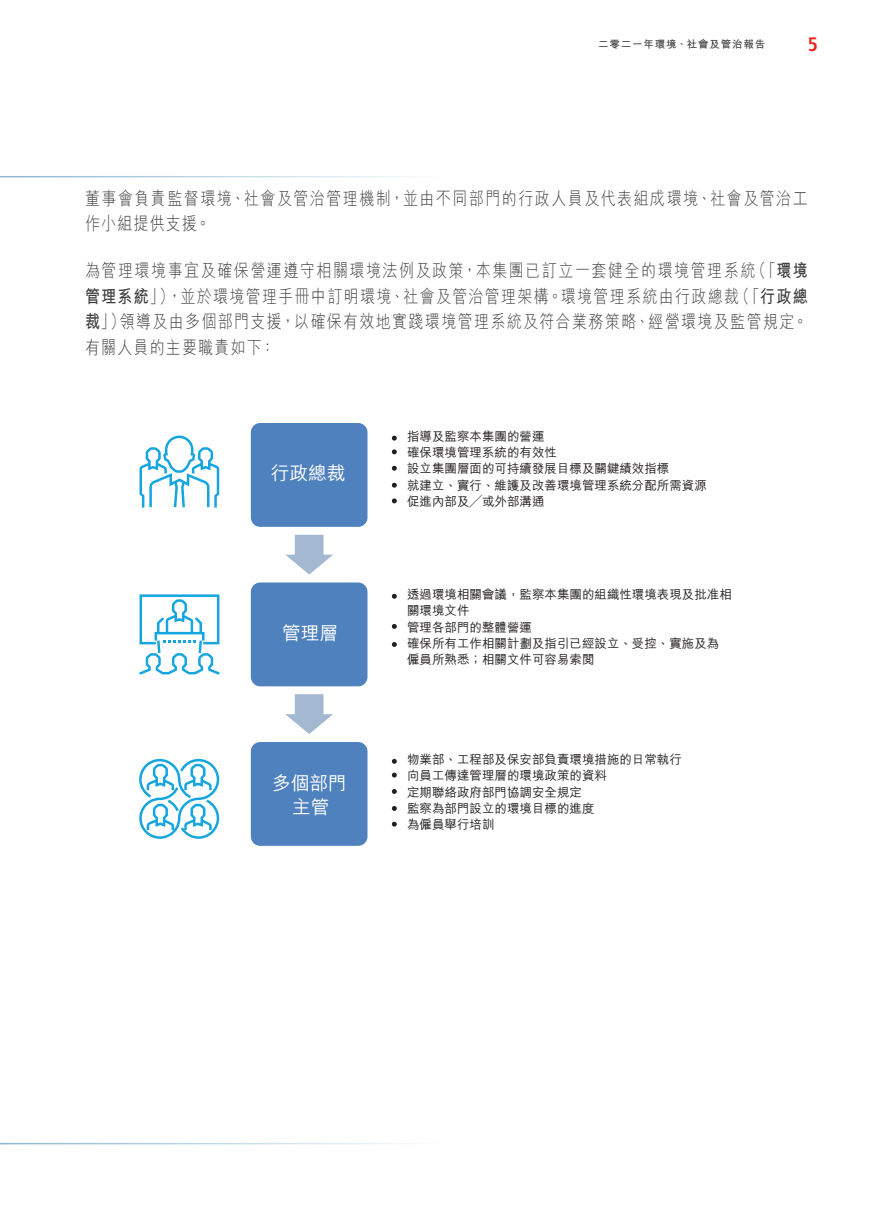
<style>
.page{position:relative;width:893px;height:1212px;background:#fff}
.page>*{position:absolute;margin:0;border:0;box-sizing:border-box;transform-origin:0 0}
.t1{font:700 condensed 19.5px "Frutiger LT Std";color:#e72419}
.t2{font:500 18.75px/23.4px "M Hei HK";color:#fff;text-align:center}
.t3{font:300 18px/25.5px "M Hei HK";letter-spacing:.09em;color:#3e3e3f;scale:.83 1}
.t4{font:500 12.45px/16.2px "M Hei HK";color:#231f20}
.t5{font:700 10.5px "M Hei HK";letter-spacing:.08em;color:#3e3e3f}
.s1{font-weight:700}
</style>
<div class="page">
<div style="left:250px;top:422px;width:119px;height:106px;background:#4e81bd;border-radius:11px"></div>
<div style="left:248px;top:420px;width:122px;height:109px;border:2px solid #fff;border-radius:11px"></div>
<svg style="left:285px;top:535px;width:48px;height:40px"></svg>
<div style="left:250px;top:581px;width:119px;height:106px;background:#4e81bd;border-radius:11px"></div>
<div style="left:248px;top:580px;width:122px;height:109px;border:2px solid #fff;border-radius:11px"></div>
<svg style="left:285px;top:694px;width:48px;height:40px"></svg>
<div style="left:250px;top:741px;width:119px;height:106px;background:#4e81bd;border-radius:11px"></div>
<div style="left:248px;top:739px;width:122px;height:109px;border:2px solid #fff;border-radius:11px"></div>
<svg style="left:139px;top:436px;width:80px;height:72px"></svg>
<svg style="left:139px;top:759px;width:80px;height:80px"></svg>
<svg style="left:139px;top:594px;width:80px;height:80px"></svg>
<svg style="left:392px;top:436px;width:5px;height:5px"></svg>
<svg style="left:392px;top:449px;width:5px;height:5px"></svg>
<svg style="left:392px;top:466px;width:5px;height:5px"></svg>
<svg style="left:392px;top:483px;width:5px;height:5px"></svg>
<svg style="left:392px;top:498px;width:5px;height:5px"></svg>
<svg style="left:392px;top:759px;width:5px;height:5px"></svg>
<svg style="left:392px;top:773px;width:5px;height:4px"></svg>
<svg style="left:392px;top:789px;width:5px;height:5px"></svg>
<svg style="left:392px;top:806px;width:5px;height:5px"></svg>
<svg style="left:392px;top:822px;width:5px;height:4px"></svg>
<svg style="left:392px;top:594px;width:5px;height:5px"></svg>
<svg style="left:392px;top:642px;width:5px;height:5px"></svg>
<svg style="left:392px;top:624px;width:5px;height:5px"></svg>
<p class="t5" style="left:598px;top:37px;width:169px">二零二一年環境、社會及管治報告</p>
<h1 class="t1" style="left:808px;top:33px;width:12px">5</h1>
<h3 class="t3" style="left:85px;top:185px;width:872px">董事會負責監督環境、社會及管治管理機制，並由不同部門的行政人員及代表組成環境、社會及管治工作小組提供支援。</h3>
<h3 class="t3" style="left:85px;top:257px;width:872px;text-align:justify">為管理環境事宜及確保營運遵守相關環境法例及政策，本集團已訂立一套健全的環境管理系統（「<span class="s1">環境管理系統</span>」），並於環境管理手冊中訂明環境、社會及管治管理架構。環境管理系統由行政總裁（「<span class="s1">行政總裁</span>」）領導及由多個部門支援，以確保有效地實踐環境管理系統及符合業務策略、經營環境及監管規定。有關人員的主要職責如下：</h3>
<h2 class="t2" style="left:271px;top:460px;width:76px">行政總裁</h2>
<h2 class="t2" style="left:282px;top:619px;width:58px">管理層</h2>
<h2 class="t2" style="left:272px;top:770px;width:76px">多個部門主管</h2>
<p class="t4" style="left:407px;top:427px;width:301px">指導及監察本集團的營運<br>確保環境管理系統的有效性<br>設立集團層面的可持續發展目標及關鍵績效指標<br>就建立、實行、維護及改善環境管理系統分配所需資源促進內部及╱或外部溝通</p>
<p class="t4" style="left:407px;top:585px;width:326px">透過環境相關會議，監察本集團的組織性環境表現及批准相關環境文件<br>管理各部門的整體營運<br>確保所有工作相關計劃及指引已經設立、受控、實施及為僱員所熟悉；相關文件可容易索閱</p>
<p class="t4" style="left:407px;top:750px;width:276px">物業部、工程部及保安部負責環境措施的日常執行向員工傳達管理層的環境政策的資料<br>定期聯絡政府部門協調安全規定<br>監察為部門設立的環境目標的進度<br>為僱員舉行培訓</p>
</div>
